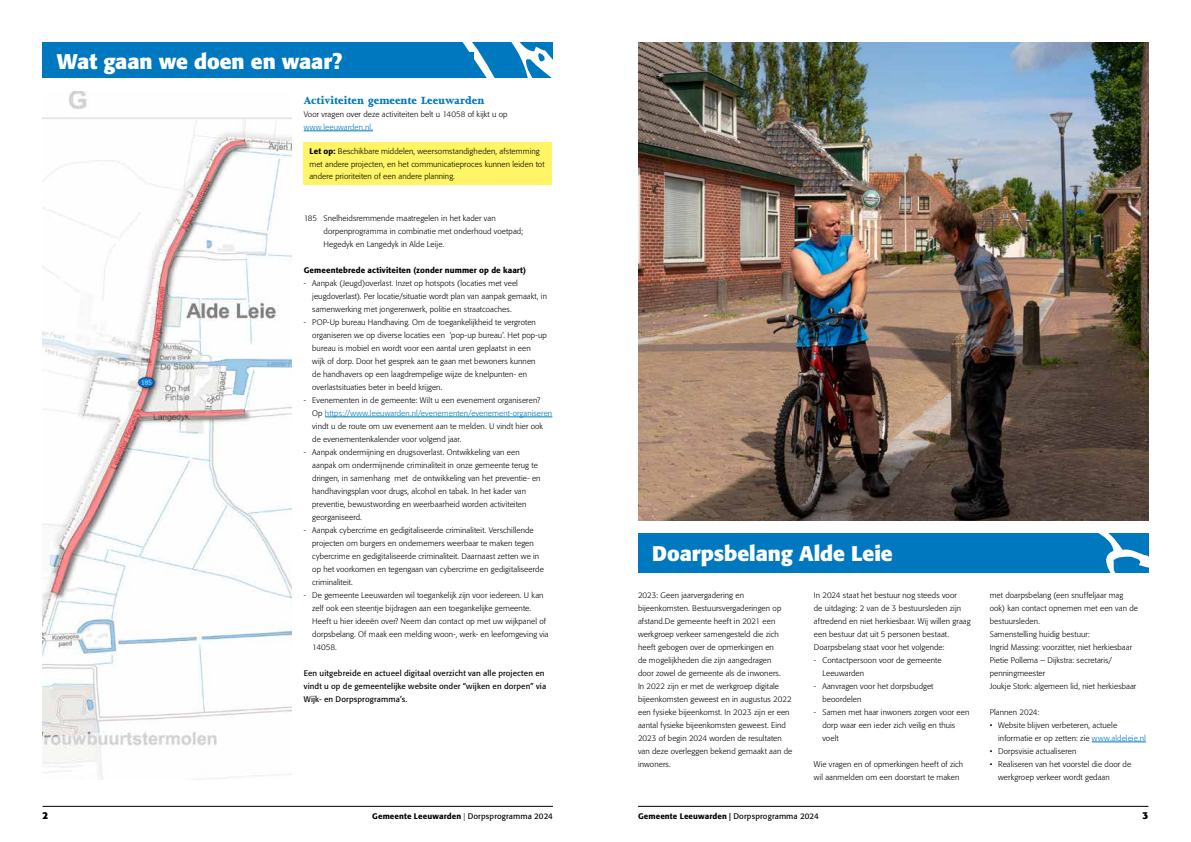
<style>
.page{position:relative;width:1191px;height:842px;background:#fff}
.page>*{position:absolute;margin:0;border:0;box-sizing:border-box;transform-origin:0 0}
.t1{font:700 21px "Formata";letter-spacing:-.005em;color:#fff}
.t2{font:800 12px "Joanna MT Std";color:#0078bf}
.t3{font:700 10px "Formata";color:#000}
.t4{font:300 8px/13px "Formata";letter-spacing:.01em;color:#000}
.t5{font:8px/13px "Formata";letter-spacing:.015em;color:#000}
.t6{font:500 8px "Formata";letter-spacing:.015em;color:#000}
.t7{font:300 8px "Formata";letter-spacing:.015em;color:#0078bf}
.s1{font-weight:500}
.s2{color:#0078bf}
.s3{font-weight:300}
.s4{font-weight:400}
</style>
<div class="page">
<hr style="left:638px;top:806px;width:510px;height:1px;background:#000">
<hr style="left:43px;top:806px;width:510px;height:1px;background:#000">
<div style="left:638px;top:533px;width:510px;height:39px;background:#0078bf"></div>
<svg style="left:1098px;top:533px;width:50px;height:39px"></svg>
<hr style="left:304px;top:131px;width:69px;height:1px;background:#0078bf">
<hr style="left:325px;top:417px;width:227px;height:1px;background:#0078bf">
<div style="left:304px;top:142px;width:248px;height:43px;background:#fff566"></div>
<div style="left:43px;top:43px;width:510px;height:35px;background:#0078bf"></div>
<svg style="left:463px;top:43px;width:90px;height:35px"></svg>
<div style="left:57px;top:52px;width:417px;height:17px;background:#0078bf"></div>
<img style="left:638px;top:43px;width:510px;height:477px">
<hr style="left:1092px;top:742px;width:53px;height:1px;background:#0078bf">
<img style="left:43px;top:91px;width:249px;height:689px">
<h1 class="t1" style="left:57px;top:48px;width:287px">Wat gaan we doen en waar?</h1>
<h2 class="t2" style="left:304px;top:94px;width:182px">Activiteiten gemeente Leeuwarden</h2>
<p class="t4" style="left:304px;top:108px;width:205px">Voor vragen over deze activiteiten belt u 14058 of kijkt u op</p>
<p class="t7" style="left:304px;top:123px;width:71px">www.leeuwarden.nl.</p>
<p class="t4" style="left:309px;top:145px;width:237px;line-height:12.5px"><span class="s1">Let op:</span> Beschikbare middelen, weersomstandigheden, afstemming met andere projecten, en het communicatieproces kunnen leiden tot andere prioriteiten of een andere planning.</p>
<p class="t4" style="left:323px;top:212px;width:201px;text-indent:-20px">185 Snelheidsremmende maatregelen in het kader van dorpenprogramma in combinatie met onderhoud voetpad;<br>Hegedyk en Langedyk in Alde Leije.</p>
<p class="t6" style="left:304px;top:265px;width:224px">Gemeentebrede activiteiten (zonder nummer op de kaart)</p>
<p class="t4" style="left:312px;top:277px;width:236px;text-indent:-9px">- Aanpak (Jeugd)overlast. Inzet op hotspots (locaties met veel jeugdoverlast). Per locatie/situatie wordt plan van aanpak gemaakt, in samenwerking met jongerenwerk, politie en straatcoaches.</p>
<p class="t4" style="left:312px;top:316px;width:236px;text-indent:-9px">- POP-Up bureau Handhaving. Om de toegankelijkheid te vergroten organiseren we op diverse locaties een ‘pop-up bureau’. Het pop-up bureau is mobiel en wordt voor een aantal uren geplaatst in een<br>wijk of dorp. Door het gesprek aan te gaan met bewoners kunnen<br>de handhavers op een laagdrempelige wijze de knelpunten- en overlastsituaties beter in beeld krijgen.</p>
<p class="t4" style="left:312px;top:394px;width:241px;text-indent:-9px">- Evenementen in de gemeente: Wilt u een evenement organiseren?<br>Op <span class="s2">https://www.leeuwarden.nl/evenementen/evenement-organiseren </span>vindt u de route om uw evenement aan te melden. U vindt hier ook de evenementenkalender voor volgend jaar.</p>
<p class="t4" style="left:312px;top:446px;width:230px;text-indent:-9px">- Aanpak ondermijning en drugsoverlast. Ontwikkeling van een aanpak om ondermijnende criminaliteit in onze gemeente terug te dringen, in samenhang met de ontwikkeling van het preventie- en handhavingsplan voor drugs, alcohol en tabak. In het kader van preventie, bewustwording en weerbaarheid worden activiteiten georganiseerd.</p>
<p class="t4" style="left:312px;top:524px;width:233px;text-indent:-9px">- Aanpak cybercrime en gedigitaliseerde criminaliteit. Verschillende projecten om burgers en ondernemers weerbaar te maken tegen cybercrime en gedigitaliseerde criminaliteit. Daarnaast zetten we in op het voorkomen en tegengaan van cybercrime en gedigitaliseerde criminaliteit.</p>
<p class="t4" style="left:312px;top:589px;width:238px;text-indent:-9px">- De gemeente Leeuwarden wil toegankelijk zijn voor iedereen. U kan zelf ook een steentje bijdragen aan een toegankelijke gemeente.<br>Heeft u hier ideeën over? Neem dan contact op met uw wijkpanel of dorpsbelang. Of maak een melding woon-, werk- en leefomgeving via 14058.</p>
<p class="t5" style="left:304px;top:667px;width:244px">Een uitgebreide en actueel digitaal overzicht van alle projecten en vindt u op de gemeentelijke website onder “wijken en dorpen” via<br>Wijk- en Dorpsprogramma’s.</p>
<h1 class="t1" style="left:652px;top:541px;width:242px">Doarpsbelang Alde Leie</h1>
<p class="t4" style="left:638px;top:589px;width:156px">2023: Geen jaarvergadering en bijeenkomsten. Bestuursvergaderingen op afstand.De gemeente heeft in 2021 een werkgroep verkeer samengesteld die zich heeft gebogen over de opmerkingen en<br>de mogelijkheden die zijn aangedragen<br>door zowel de gemeente als de inwoners.<br>In 2022 zijn er met de werkgroep digitale bijeenkomsten geweest en in augustus 2022 een fysieke bijeenkomst. In 2023 zijn er een aantal fysieke bijeenkomsten geweest. Eind 2023 of begin 2024 worden de resultaten van deze overleggen bekend gemaakt aan de inwoners.</p>
<p class="t4" style="left:814px;top:589px;width:158px">In 2024 staat het bestuur nog steeds voor<br>de uitdaging: 2 van de 3 bestuursleden zijn aftredend en niet herkiesbaar. Wij willen graag een bestuur dat uit 5 personen bestaat.<br>Doarpsbelang staat voor het volgende:</p>
<p class="t4" style="left:822px;top:654px;width:121px;text-indent:-9px">- Contactpersoon voor de gemeente<br>Leeuwarden</p>
<p class="t4" style="left:822px;top:680px;width:113px;text-indent:-9px">- Aanvragen voor het dorpsbudget beoordelen</p>
<p class="t4" style="left:822px;top:706px;width:149px;text-indent:-9px">- Samen met haar inwoners zorgen voor een dorp waar een ieder zich veilig en thuis voelt</p>
<p class="t4" style="left:814px;top:758px;width:151px">Wie vragen en of opmerkingen heeft of zich wil aanmelden om een doorstart te maken</p>
<p class="t4" style="left:989px;top:589px;width:150px">met doarpsbelang (een snuffeljaar mag ook) kan contact opnemen met een van de bestuursleden.<br>Samenstelling huidig bestuur:<br>Ingrid Massing: voorzitter, niet herkiesbaar Pietie Pollema – Dijkstra: secretaris/ penningmeester<br>Joukje Stork: algemeen lid, niet herkiesbaar</p>
<p class="t4" style="left:989px;top:706px;width:51px">Plannen 2024:</p>
<p class="t4" style="left:998px;top:719px;width:149px;text-indent:-9px">• Website blijven verbeteren, actuele informatie er op zetten: zie <span class="s2">www.aldeleie.nl</span></p>
<p class="t4" style="left:989px;top:745px;width:88px">• Dorpsvisie actualiseren</p>
<p class="t4" style="left:998px;top:758px;width:134px;text-indent:-9px">• Realiseren van het voorstel die door de werkgroep verkeer wordt gedaan</p>
<p class="t3" style="left:43px;top:809px;width:7px">2</p>
<p class="t6" style="left:372px;top:811px;width:182px">Gemeente Leeuwarden <span class="s3">|</span> <span class="s4">Dorpsprogramma 2024</span></p>
<p class="t6" style="left:638px;top:811px;width:182px">Gemeente Leeuwarden | <span class="s4">Dorpsprogramma 2024</span></p>
<p class="t3" style="left:1142px;top:809px;width:7px">3</p>
</div>
